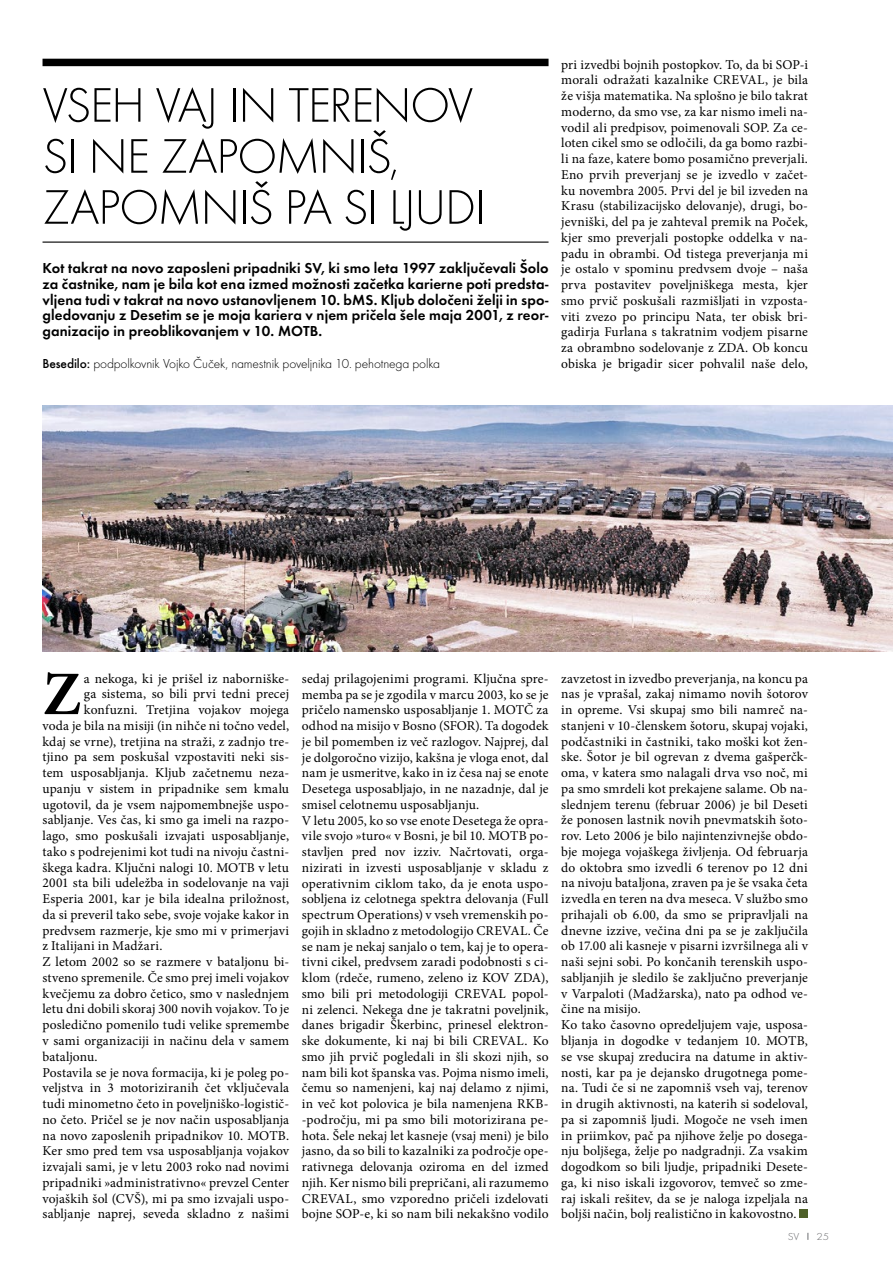
<style>
.page{position:relative;width:893px;height:1263px;background:#fff}
.page>*{position:absolute;margin:0;border:0;box-sizing:border-box;transform-origin:0 0}
.t1{font:700 61.95px "Minion Pro";color:#000}
.t2{font:50.25px/51px "Futura TEE Ligh";letter-spacing:-.03em;color:#000}
.t3{font:600 15px/15.8px "Futura TEE";letter-spacing:.01em;color:#000;text-align:justify}
.t4{font:13.5px/15.8px "Minion Pro";letter-spacing:.01em;color:#000}
.t5{font:13.5px "Futura TEE Ligh";letter-spacing:-.01em;color:#000}
.t6{font:10.5px "Futura TEE Ligh";color:#6d6e71;scale:1.1 1}
.s1{font-family:"Futura TEE";font-weight:500}
</style>
<div class="page">
<hr style="left:43px;top:242px;width:506px;height:1px;background:#000">
<div style="left:43px;top:59px;width:506px;height:7px;background:#000"></div>
<img style="left:43px;top:405px;width:850px;height:246px">
<div style="left:799px;top:1210px;width:9px;height:8px;background:#4e6029"></div>
<h2 class="t2" style="left:43px;top:80px;width:445px">VSEH VAJ IN TERENOV<br>SI NE ZAPOMNIŠ,<br>ZAPOMNIŠ PA SI LJUDI</h2>
<p class="t3" style="left:43px;top:260px;width:507px">Kot takrat na novo zaposleni pripadniki SV, ki smo leta 1997 zaključevali Šolo za častnike, nam je bila kot ena izmed možnosti začetka karierne poti predsta&shy;vljena tudi v takrat na novo ustanovljenem 10. bMS. Kljub določeni želji in spo&shy;gledovanju z Desetim se je moja kariera v njem pričela šele maja 2001, z reor&shy;ganizacijo in preoblikovanjem v 10. MOTB.</p>
<p class="t5" style="left:43px;top:355px;width:399px"><span class="s1">Besedilo:</span> podpolkovnik Vojko Čuček, namestnik poveljnika 10. pehotnega polka</p>
<p class="t4" style="left:561px;top:56px;width:248px;text-align:justify">pri izvedbi bojnih postopkov. To, da bi SOP-i morali odražati kazalnike CREVAL, je bila že višja matematika. Na splošno je bilo takrat moderno, da smo vse, za kar nismo imeli na&shy;vodil ali predpisov, poimenovali SOP. Za ce&shy;loten cikel smo se odločili, da ga bomo razbi&shy;li na faze, katere bomo posamično preverjali.<br>Eno prvih preverjanj se je izvedlo v začet&shy;ku novembra 2005. Prvi del je bil izveden na Krasu (stabilizacijsko delovanje), drugi, bo&shy;jevniški, del pa je zahteval premik na Poček, kjer smo preverjali postopke oddelka v na&shy;padu in obrambi. Od tistega preverjanja mi je ostalo v spominu predvsem dvoje – naša prva postavitev poveljniškega mesta, kjer smo prvič poskušali razmišljati in vzposta&shy;viti zvezo po principu Nata, ter obisk bri&shy;gadirja Furlana s takratnim vodjem pisarne za obrambno sodelovanje z ZDA. Ob koncu obiska je brigadir sicer pohvalil naše delo,</p>
<h1 class="t1" style="left:43px;top:651px;width:40px">Z</h1>
<p class="t4" style="left:84px;top:670px;width:207px">a nekoga, ki je prišel iz naborniške-</p>
<p class="t4" style="left:84px;top:686px;width:207px">ga sistema, so bili prvi tedni precej</p>
<p class="t4" style="left:84px;top:702px;width:207px">konfuzni. Tretjina vojakov mojega</p>
<p class="t4" style="left:43px;top:718px;width:248px">voda je bila na misiji (in nihče ni točno vedel,</p>
<p class="t4" style="left:43px;top:733px;width:248px">kdaj se vrne), tretjina na straži, z zadnjo tre-</p>
<p class="t4" style="left:43px;top:749px;width:248px">tjino pa sem poskušal vzpostaviti neki sis-</p>
<p class="t4" style="left:43px;top:765px;width:248px">tem usposabljanja. Kljub začetnemu neza-</p>
<p class="t4" style="left:43px;top:781px;width:248px">upanju v sistem in pripadnike sem kmalu</p>
<p class="t4" style="left:43px;top:796px;width:248px">ugotovil, da je vsem najpomembnejše uspo-</p>
<p class="t4" style="left:43px;top:812px;width:248px">sabljanje. Ves čas, ki smo ga imeli na razpo-</p>
<p class="t4" style="left:43px;top:828px;width:248px">lago, smo poskušali izvajati usposabljanje,</p>
<p class="t4" style="left:43px;top:844px;width:248px">tako s podrejenimi kot tudi na nivoju častni-</p>
<p class="t4" style="left:43px;top:859px;width:248px">škega kadra. Ključni nalogi 10. MOTB v letu</p>
<p class="t4" style="left:43px;top:875px;width:248px">2001 sta bili udeležba in sodelovanje na vaji</p>
<p class="t4" style="left:43px;top:891px;width:248px">Esperia 2001, kar je bila idealna priložnost,</p>
<p class="t4" style="left:43px;top:907px;width:248px">da si preveril tako sebe, svoje vojake kakor in</p>
<p class="t4" style="left:43px;top:922px;width:248px">predvsem razmerje, kje smo mi v primerjavi</p>
<p class="t4" style="left:43px;top:938px;width:121px">z Italijani in Madžari.</p>
<p class="t4" style="left:43px;top:954px;width:248px">Z letom 2002 so se razmere v bataljonu bi-</p>
<p class="t4" style="left:43px;top:970px;width:248px">stveno spremenile. Če smo prej imeli vojakov</p>
<p class="t4" style="left:43px;top:985px;width:248px">kvečjemu za dobro četico, smo v naslednjem</p>
<p class="t4" style="left:43px;top:1001px;width:248px">letu dni dobili skoraj 300 novih vojakov. To je</p>
<p class="t4" style="left:43px;top:1017px;width:248px">posledično pomenilo tudi velike spremembe</p>
<p class="t4" style="left:43px;top:1033px;width:248px">v sami organizaciji in načinu dela v samem</p>
<p class="t4" style="left:43px;top:1048px;width:57px">bataljonu.</p>
<p class="t4" style="left:43px;top:1064px;width:248px">Postavila se je nova formacija, ki je poleg po-</p>
<p class="t4" style="left:43px;top:1080px;width:248px">veljstva in 3 motoriziranih čet vključevala</p>
<p class="t4" style="left:43px;top:1096px;width:248px">tudi minometno četo in poveljniško-logistič-</p>
<p class="t4" style="left:43px;top:1112px;width:248px">no četo. Pričel se je nov način usposabljanja</p>
<p class="t4" style="left:43px;top:1127px;width:248px">na novo zaposlenih pripadnikov 10. MOTB.</p>
<p class="t4" style="left:43px;top:1143px;width:248px">Ker smo pred tem vsa usposabljanja vojakov</p>
<p class="t4" style="left:43px;top:1159px;width:248px">izvajali sami, je v letu 2003 roko nad novimi</p>
<p class="t4" style="left:43px;top:1175px;width:248px">pripadniki »administrativno« prevzel Center</p>
<p class="t4" style="left:43px;top:1190px;width:248px">vojaških šol (CVŠ), mi pa smo izvajali uspo-</p>
<p class="t4" style="left:43px;top:1206px;width:248px">sabljanje naprej, seveda skladno z našimi</p>
<p class="t4" style="left:302px;top:671px;width:248px">sedaj prilagojenimi programi. Ključna spre&shy;memba pa se je zgodila v marcu 2003, ko se je pričelo namensko usposabljanje 1. MOTČ za odhod na misijo v Bosno (SFOR). Ta dogodek je bil pomemben iz več razlogov. Najprej, dal je dolgoročno vizijo, kakšna je vloga enot, dal nam je usmeritve, kako in iz česa naj se enote Desetega usposabljajo, in ne nazadnje, dal je smisel celotnemu usposabljanju.<br>V letu 2005, ko so vse enote Desetega že opra&shy;vile svojo »turo« v Bosni, je bil 10. MOTB po&shy;stavljen pred nov izziv. Načrtovati, orga&shy;nizirati in izvesti usposabljanje v skladu z operativnim ciklom tako, da je enota uspo&shy;sobljena iz celotnega spektra delovanja (Full spectrum Operations) v vseh vremenskih po&shy;gojih in skladno z metodologijo CREVAL. Če se nam je nekaj sanjalo o tem, kaj je to opera&shy;tivni cikel, predvsem zaradi podobnosti s ci&shy;klom (rdeče, rumeno, zeleno iz KOV ZDA), smo bili pri metodologiji CREVAL popol&shy;ni zelenci. Nekega dne je takratni poveljnik, danes brigadir Škerbinc, prinesel elektron&shy;ske dokumente, ki naj bi bili CREVAL. Ko smo jih prvič pogledali in šli skozi njih, so nam bili kot španska vas. Pojma nismo imeli, čemu so namenjeni, kaj naj delamo z njimi, in več kot polovica je bila namenjena RKB--področju, mi pa smo bili motorizirana pe&shy;hota. Šele nekaj let kasneje (vsaj meni) je bilo jasno, da so bili to kazalniki za področje ope&shy;rativnega delovanja oziroma en del izmed njih. Ker nismo bili prepričani, ali razumemo CREVAL, smo vzporedno pričeli izdelovati bojne SOP-e, ki so nam bili nekakšno vodilo</p>
<p class="t4" style="left:561px;top:670px;width:248px">zavzetost in izvedbo preverjanja, na koncu pa nas je vprašal, zakaj nimamo novih šotorov in opreme. Vsi skupaj smo bili namreč na&shy;stanjeni v 10-členskem šotoru, skupaj vojaki, podčastniki in častniki, tako moški kot žen&shy;ske. Šotor je bil ogrevan z dvema gašperčk&shy;oma, v katera smo nalagali drva vso noč, mi pa smo smrdeli kot prekajene salame. Ob na&shy;slednjem terenu (februar 2006) je bil Deseti že ponosen lastnik novih pnevmatskih šoto&shy;rov. Leto 2006 je bilo najintenzivnejše obdo&shy;bje mojega vojaškega življenja. Od februarja do oktobra smo izvedli 6 terenov po 12 dni na nivoju bataljona, zraven pa je še vsaka četa izvedla en teren na dva meseca. V službo smo prihajali ob 6.00, da smo se pripravljali na dnevne izzive, večina dni pa se je zaključila ob 17.00 ali kasneje v pisarni izvršilnega ali v naši sejni sobi. Po končanih terenskih uspo&shy;sabljanjih je sledilo še zaključno preverjanje v Varpaloti (Madžarska), nato pa odhod ve&shy;čine na misijo.<br>Ko tako časovno opredeljujem vaje, usposa&shy;bljanja in dogodke v tedanjem 10. MOTB, se vse skupaj zreducira na datume in aktiv&shy;nosti, kar pa je dejansko drugotnega pome&shy;na. Tudi če si ne zapomniš vseh vaj, terenov in drugih aktivnosti, na katerih si sodeloval, pa si zapomniš ljudi. Mogoče ne vseh imen in priimkov, pač pa njihove želje po dosega&shy;nju boljšega, želje po nadgradnji. Za vsakim dogodkom so bili ljudje, pripadniki Desete&shy;ga, ki niso iskali izgovorov, temveč so zme&shy;raj iskali rešitev, da se je naloga izpeljala na boljši način, bolj realistično in kakovostno.</p>
<p class="t6" style="left:788px;top:1230px;width:12px">SV</p>
<p class="t6" style="left:816px;top:1230px;width:13px">25</p>
</div>
